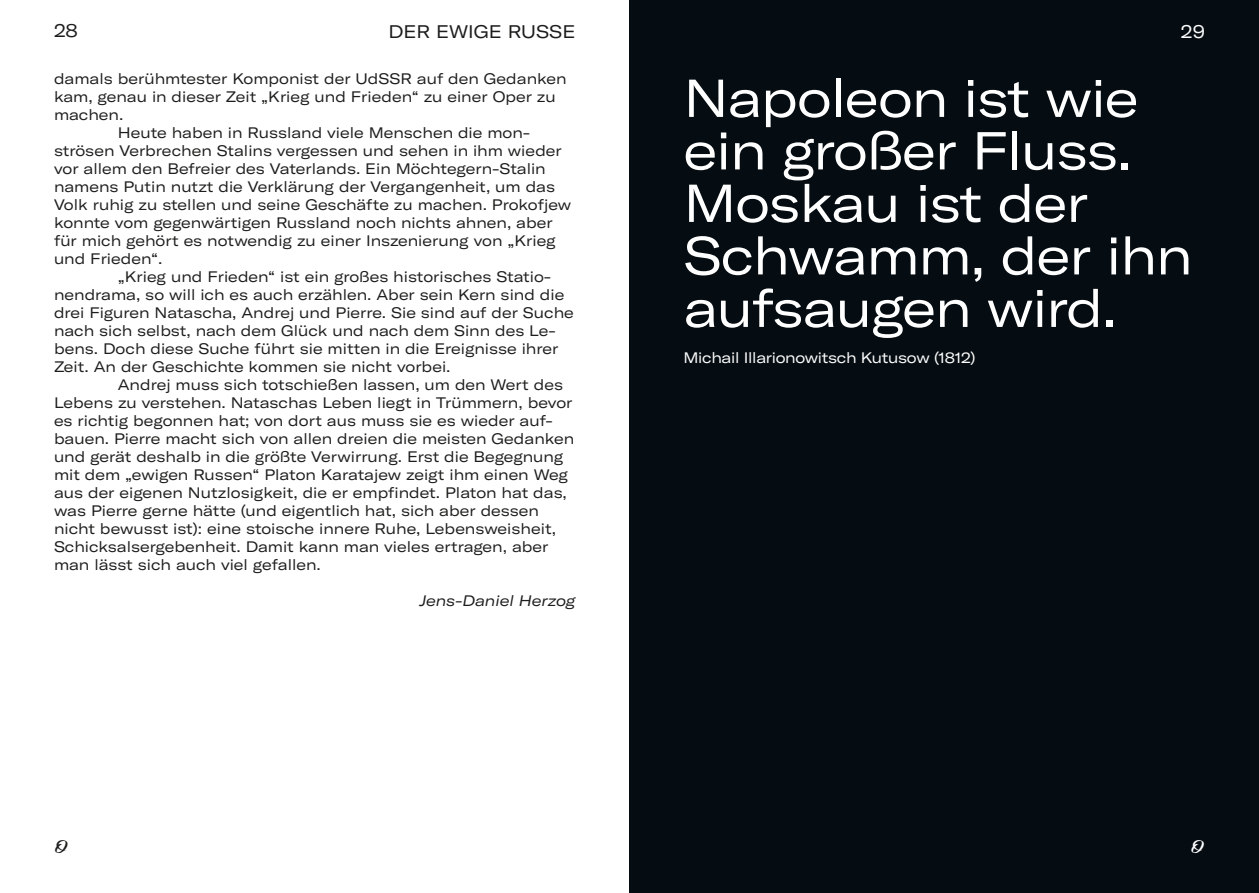
<style>
.page{position:relative;width:1259px;height:893px;background:#fff}
.page>*{position:absolute;margin:0;border:0;box-sizing:border-box;transform-origin:0 0}
.t1{font:expanded 52.5px/52.5px "GT America";letter-spacing:-.02em;color:#fff}
.t2{font:expanded 18px "GT America";color:#1d1d1b}
.t3{font:expanded 18px "GT America";color:#fff}
.t4{font:expanded 18px "GT America SN";color:#1d1d1b}
.t5{font:expanded 18px "GT America SN";color:#fff}
.t6{font:expanded 15px "GT America";color:#1d1d1b}
.t7{font:expanded 15px "GT America";letter-spacing:-.02em;color:#fff}
.t8{font:italic expanded 15px "GT America";color:#1d1d1b}
</style>
<div class="page">
<div style="left:629px;top:0;width:630px;height:893px;background:#060d12"></div>
<p class="t2" style="left:54px;top:20px;width:25px">28</p>
<p class="t2" style="left:388px;top:21px;width:188px">DER EWIGE RUSSE</p>
<p class="t3" style="left:1181px;top:21px;width:25px">29</p>
<p class="t6" style="left:54px;top:70px;width:514px">damals berühmtester Komponist der UdSSR auf den Gedanken</p>
<p class="t6" style="left:54px;top:88px;width:503px">kam, genau in dieser Zeit „Krieg und Frieden“ zu einer Oper zu</p>
<p class="t6" style="left:54px;top:106px;width:71px">machen.</p>
<p class="t6" style="left:118px;top:124px;width:414px">Heute haben in Russland viele Menschen die mon-</p>
<p class="t6" style="left:54px;top:142px;width:509px">strösen Verbrechen Stalins vergessen und sehen in ihm wieder</p>
<p class="t6" style="left:54px;top:160px;width:493px">vor allem den Befreier des Vaterlands. Ein Möchtegern-Stalin</p>
<p class="t6" style="left:54px;top:178px;width:502px">namens Putin nutzt die Verklärung der Vergangenheit, um das</p>
<p class="t6" style="left:54px;top:196px;width:519px">Volk ruhig zu stellen und seine Geschäfte zu machen. Prokofjew</p>
<p class="t6" style="left:54px;top:214px;width:500px">konnte vom gegenwärtigen Russland noch nichts ahnen, aber</p>
<p class="t6" style="left:54px;top:232px;width:503px">für mich gehört es notwendig zu einer Inszenierung von „Krieg</p>
<p class="t6" style="left:54px;top:250px;width:110px">und Frieden“.</p>
<p class="t6" style="left:118px;top:268px;width:435px">„Krieg und Frieden“ ist ein großes historisches Statio-</p>
<p class="t6" style="left:54px;top:286px;width:512px">nendrama, so will ich es auch erzählen. Aber sein Kern sind die</p>
<p class="t6" style="left:54px;top:304px;width:521px">drei Figuren Natascha, Andrej und Pierre. Sie sind auf der Suche</p>
<p class="t6" style="left:54px;top:322px;width:502px">nach sich selbst, nach dem Glück und nach dem Sinn des Le-</p>
<p class="t6" style="left:54px;top:340px;width:506px">bens. Doch diese Suche führt sie mitten in die Ereignisse ihrer</p>
<p class="t6" style="left:54px;top:358px;width:398px">Zeit. An der Geschichte kommen sie nicht vorbei.</p>
<p class="t6" style="left:118px;top:376px;width:447px">Andrej muss sich totschießen lassen, um den Wert des</p>
<p class="t6" style="left:54px;top:394px;width:520px">Lebens zu verstehen. Nataschas Leben liegt in Trümmern, bevor</p>
<p class="t6" style="left:54px;top:412px;width:500px">es richtig begonnen hat; von dort aus muss sie es wieder auf-</p>
<p class="t6" style="left:54px;top:430px;width:522px">bauen. Pierre macht sich von allen dreien die meisten Gedanken</p>
<p class="t6" style="left:54px;top:448px;width:511px">und gerät deshalb in die größte Verwirrung. Erst die Begegnung</p>
<p class="t6" style="left:54px;top:466px;width:515px">mit dem „ewigen Russen“ Platon Karatajew zeigt ihm einen Weg</p>
<p class="t6" style="left:54px;top:484px;width:514px">aus der eigenen Nutzlosigkeit, die er empfindet. Platon hat das,</p>
<p class="t6" style="left:54px;top:502px;width:486px">was Pierre gerne hätte (und eigentlich hat, sich aber dessen</p>
<p class="t6" style="left:54px;top:520px;width:503px">nicht bewusst ist): eine stoische innere Ruhe, Lebensweisheit,</p>
<p class="t6" style="left:54px;top:538px;width:496px">Schicksalsergebenheit. Damit kann man vieles ertragen, aber</p>
<p class="t6" style="left:54px;top:556px;width:268px">man lässt sich auch viel gefallen.</p>
<p class="t8" style="left:419px;top:592px;width:158px">Jens-Daniel Herzog</p>
<p class="t4" style="left:54px;top:836px;width:16px">o</p>
<h1 class="t1" style="left:683px;top:72px;width:510px">Napoleon ist wie ein großer Fluss.<br>Moskau ist der<br>Schwamm, der ihn aufsaugen wird.</h1>
<p class="t7" style="left:683px;top:349px;width:293px">Michail Illarionowitsch Kutusow (1812)</p>
<p class="t5" style="left:1190px;top:836px;width:16px">o</p>
</div>
